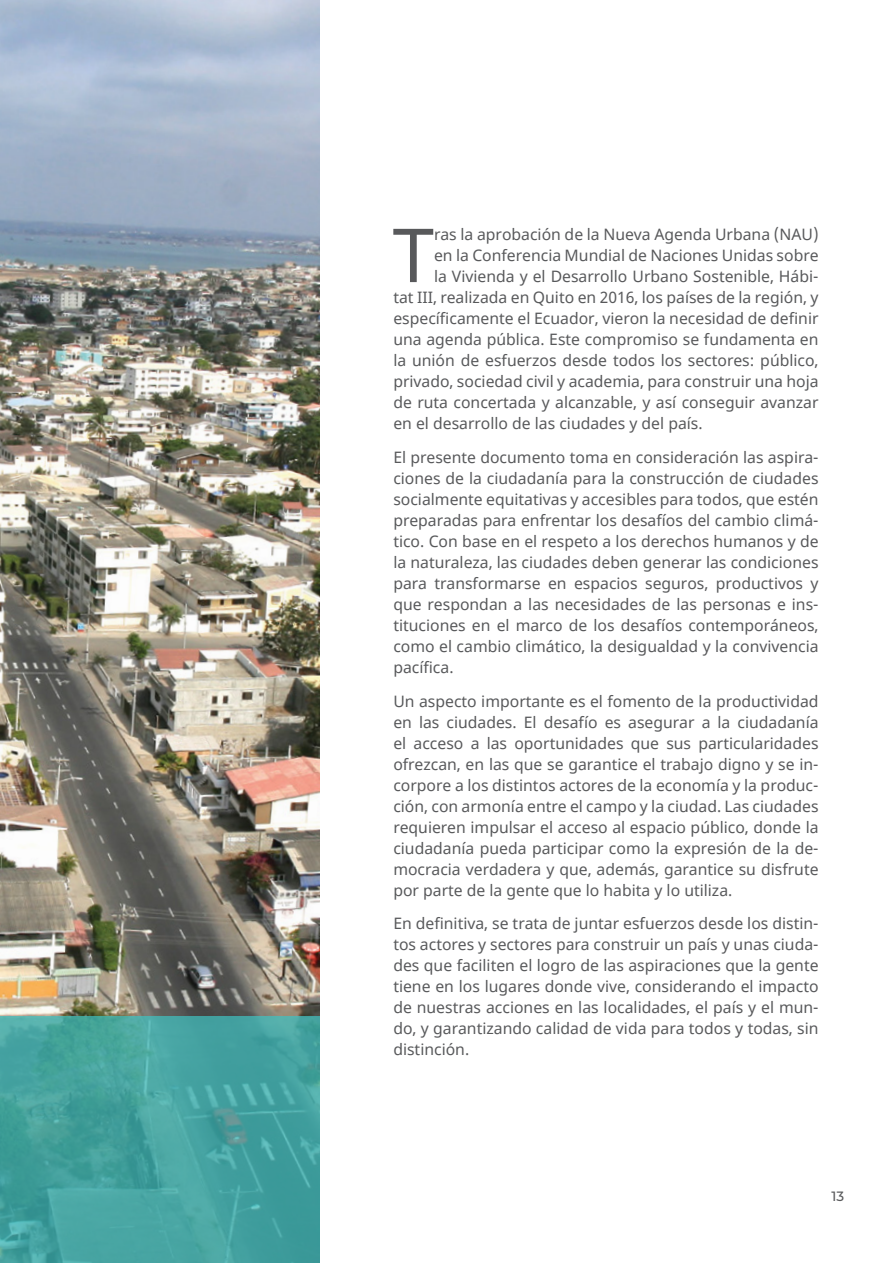
<style>
.page{position:relative;width:893px;height:1263px;background:#fff}
.page>*{position:absolute;margin:0;border:0;box-sizing:border-box;transform-origin:0 0}
.t1{font:74.55px "Noto Sans";color:#58595b}
.t2{font:15.75px/21px "Noto Sans";color:#58595b;text-align:justify}
.t3{font:500 13.5px "Montserrat";color:#58595b}
</style>
<div class="page">
<img style="left:0;top:0;width:320px;height:1016px">
<svg style="left:0;top:1016px;width:320px;height:247px;background:#45a29f"></svg>
<h1 class="t1" style="left:393px;top:204px;width:43px">T</h1>
<p class="t2" style="left:434px;top:224px;width:386px">ras la aprobación de la Nueva Agenda Urbana (NAU)</p>
<p class="t2" style="left:434px;top:245px;width:386px">en la Conferencia Mundial de Naciones Unidas sobre</p>
<p class="t2" style="left:434px;top:266px;width:386px">la Vivienda y el Desarrollo Urbano Sostenible, Hábi-</p>
<p class="t2" style="left:393px;top:287px;width:427px">tat III, realizada en Quito en 2016, los países de la región, y</p>
<p class="t2" style="left:393px;top:308px;width:427px">específicamente el Ecuador, vieron la necesidad de definir</p>
<p class="t2" style="left:393px;top:329px;width:427px">una agenda pública. Este compromiso se fundamenta en</p>
<p class="t2" style="left:393px;top:350px;width:427px">la unión de esfuerzos desde todos los sectores: público,</p>
<p class="t2" style="left:393px;top:371px;width:427px">privado, sociedad civil y academia, para construir una hoja</p>
<p class="t2" style="left:393px;top:392px;width:427px">de ruta concertada y alcanzable, y así conseguir avanzar</p>
<p class="t2" style="left:393px;top:413px;width:311px">en el desarrollo de las ciudades y del país.</p>
<p class="t2" style="left:393px;top:447px;width:427px">El presente documento toma en consideración las aspira&shy;ciones de la ciudadanía para la construcción de ciudades socialmente equitativas y accesibles para todos, que estén preparadas para enfrentar los desafíos del cambio climá&shy;tico. Con base en el respeto a los derechos humanos y de la naturaleza, las ciudades deben generar las condiciones para transformarse en espacios seguros, productivos y que respondan a las necesidades de las personas e ins&shy;tituciones en el marco de los desafíos contemporáneos, como el cambio climático, la desigualdad y la convivencia pacífica.</p>
<p class="t2" style="left:393px;top:691px;width:427px">Un aspecto importante es el fomento de la productividad en las ciudades. El desafío es asegurar a la ciudadanía el acceso a las oportunidades que sus particularidades ofrezcan, en las que se garantice el trabajo digno y se in&shy;corpore a los distintos actores de la economía y la produc&shy;ción, con armonía entre el campo y la ciudad. Las ciudades requieren impulsar el acceso al espacio público, donde la ciudadanía pueda participar como la expresión de la de&shy;mocracia verdadera y que, además, garantice su disfrute por parte de la gente que lo habita y lo utiliza.</p>
<p class="t2" style="left:393px;top:914px;width:427px">En definitiva, se trata de juntar esfuerzos desde los distin&shy;tos actores y sectores para construir un país y unas ciuda&shy;des que faciliten el logro de las aspiraciones que la gente tiene en los lugares donde vive, considerando el impacto de nuestras acciones en las localidades, el país y el mun&shy;do, y garantizando calidad de vida para todos y todas, sin distinción.</p>
<p class="t3" style="left:831px;top:1186px;width:14px">13</p>
</div>
